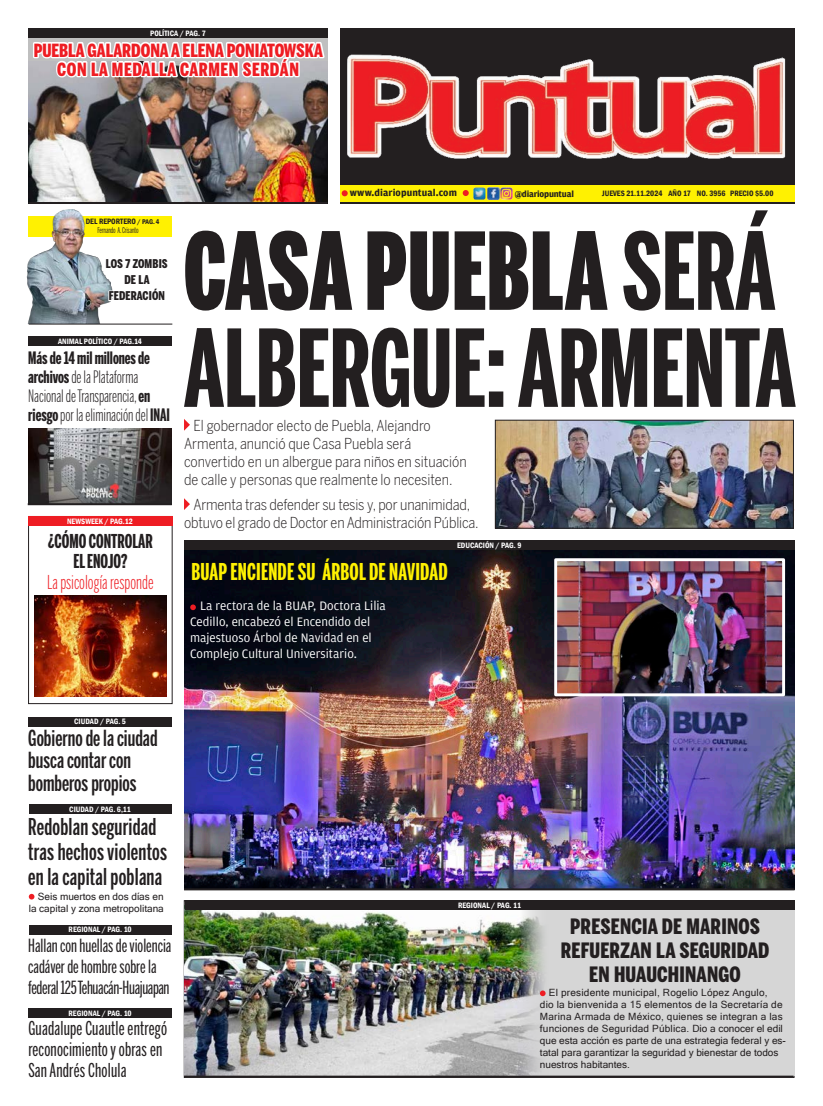
<style>
.page{position:relative;width:823px;height:1106px;background:#fff}
.page>*{position:absolute;margin:0;border:0;box-sizing:border-box;transform-origin:0 0}
.t1{font:700 106px/97px "Benton Sans Extra Comp";color:#231f20}
.t2{font:500 23px/25px "Benton Sans Extra Comp";letter-spacing:.01em;color:#231f20}
.t3{font:700 23px "Benton Sans Extra Comp";letter-spacing:.01em;color:#fff101}
.t4{font:500 22px/22.5px "Benton Sans Extra Comp";color:#231f20}
.t5{font:900 21px/24px "Benton Sans Comp";letter-spacing:.01em;color:#231f20;text-align:center}
.t6{font:19px/21px "Benton Sans Extra Comp";letter-spacing:.01em;color:#231f20}
.t7{font:700 19px "Benton Sans Extra Comp";color:#231f20}
.t8{font:300 19px "Benton Sans Extra Comp";color:#ee1d23}
.t9{font:18px/21px "Benton Sans Extra Comp";color:#231f20}
.t10{font:900 18px "Benton Sans Comp";color:#ee1d23}
.t11{font:900 18px "Benton Sans Comp";letter-spacing:.03em;color:#ee1d23}
.t12{font:300 17px/19px "Benton Sans Extra Comp";letter-spacing:-.005em;color:#231f20}
.t13{font:300 15px/18px "Benton Sans Cond";color:#231f20}
.t14{font:13px/16px "Amplitude";color:#fff}
.t15{font:900 12px/16px "Benton Sans Comp";letter-spacing:.01em;color:#231f20;text-align:center}
.t16{font:10px/12px "Microsoft Sans Serif";letter-spacing:.02em;color:#231f20}
.t17{font:10px/12px "Microsoft Sans Serif";color:#231f20;text-align:right}
.t18{font:700 10px "Amplitude";letter-spacing:.01em;color:#231f20}
.t19{font:500 10px "Amplitude";letter-spacing:-.03em;color:#231f20}
.t20{font:900 10px "Amplitude";letter-spacing:.01em;color:#231f20}
.t21{font:700 9px "Amplitude";letter-spacing:-.02em;color:#231f20}
.t22{font:500 9px "Amplitude";color:#231f20}
.t23{font:600 condensed 8px "Franklin Gothic";color:#fff}
.t24{font:600 condensed 8px "Franklin Gothic";color:#231f20}
.t25{font:8px "Benton Sans Extra Comp";letter-spacing:-.01em;color:#231f20}
.s1{font-size:7px}
.s2{font-weight:700}
.s3{font-weight:900}
</style>
<div class="page">
<img style="left:184px;top:550px;width:610px;height:338px">
<div style="left:443px;top:904px;width:351px;height:171px;background:#d6d6d6"></div>
<img style="left:185px;top:910px;width:361px;height:165px">
<img style="left:28px;top:62px;width:299px;height:140px">
<div style="left:339px;top:28px;width:455px;height:176px;background:#231f20"></div>
<img style="left:347px;top:54px;width:439px;height:105px">
<div style="left:339px;top:185px;width:455px;height:16px;background:#fff101"></div>
<svg style="left:341px;top:190px;width:6px;height:6px"></svg>
<svg style="left:462px;top:187px;width:50px;height:12px"></svg>
<img style="left:26px;top:209px;width:78px;height:114px">
<hr style="left:29px;top:323px;width:143px;height:1px;background:#231f20">
<svg style="left:104px;top:216px;width:66px;height:88px"></svg>
<div style="left:28px;top:28px;width:299px;height:10px;background:#231f20"></div>
<hr style="left:28px;top:202px;width:299px;height:2px;background:#231f20">
<div style="left:29px;top:804px;width:142px;height:10px;background:#231f20"></div>
<div style="left:28px;top:716px;width:144px;height:10px;background:#231f20"></div>
<div style="left:28px;top:1008px;width:144px;height:9px;background:#231f20"></div>
<svg style="left:31px;top:38px;width:295px;height:41px"></svg>
<svg style="left:184px;top:419px;width:6px;height:12px"></svg>
<div style="left:184px;top:540px;width:610px;height:10px;background:#231f20"></div>
<hr style="left:184px;top:888px;width:610px;height:2px;background:#231f20">
<svg style="left:190px;top:604px;width:6px;height:6px"></svg>
<div style="left:28px;top:516px;width:144px;height:188px;border:1px solid #231f20"></div>
<div style="left:28px;top:516px;width:144px;height:10px;background:#ee1d23"></div>
<img style="left:35px;top:596px;width:131px;height:100px">
<img style="left:28px;top:428px;width:144px;height:75px">
<div style="left:28px;top:336px;width:144px;height:10px;background:#231f20"></div>
<hr style="left:28px;top:503px;width:144px;height:2px;background:#231f20">
<div style="left:185px;top:900px;width:608px;height:10px;background:#231f20"></div>
<svg style="left:539px;top:990px;width:6px;height:6px"></svg>
<img style="left:558px;top:562px;width:222px;height:130px">
<div style="left:554px;top:558px;width:230px;height:138px;border:3px solid #fff"></div>
<div style="left:29px;top:924px;width:142px;height:10px;background:#231f20"></div>
<svg style="left:29px;top:893px;width:5px;height:6px"></svg>
<hr style="left:184px;top:1075px;width:609px;height:2px;background:#231f20">
<svg style="left:184px;top:498px;width:6px;height:12px"></svg>
<img style="left:496px;top:421px;width:295px;height:105px">
<div style="left:494px;top:419px;width:299px;height:109px;border:1px solid #231f20"></div>
<p class="t23" style="left:150px;top:28px;width:57px">POLÍTICA / PAG. 7</p>
<p class="t10" style="left:34px;top:40px;width:290px">PUEBLA GALARDONA A ELENA PONIATOWSKA</p>
<p class="t11" style="left:57px;top:59px;width:243px">CON LA MEDALLA CARMEN SERDÁN</p>
<p class="t18" style="left:349px;top:187px;width:109px">www.diariopuntual.com</p>
<p class="t21" style="left:514px;top:189px;width:61px">@diariopuntual</p>
<p class="t24" style="left:602px;top:188px;width:173px">JUEVES 21.11.2024 AÑO 17 NO. 3956 PRECIO $5.00</p>
<p class="t19" style="left:613px;top:188px;width:44px">05.12.2023</p>
<p class="t22" style="left:696px;top:189px;width:18px">3735</p>
<p class="t20" style="left:738px;top:188px;width:35px">PRECIO</p>
<p class="t24" style="left:86px;top:216px;width:75px">DEL REPORTERO <span class="s1">/ PAG. 4</span></p>
<p class="t25" style="left:98px;top:226px;width:42px">Fernando A. Crisanto</p>
<p class="t15" style="left:106px;top:256px;width:63px">LOS 7 ZOMBIS<br>DE LA<br>FEDERACIÓN</p>
<p class="t23" style="left:58px;top:335px;width:85px">ANIMAL POLÍTICO / PAG.14</p>
<p class="t12" style="left:28px;top:348px;width:143px"><span class="s2">Más de 14 mil millones de archivos</span> de la Plataforma<br>Nacional de Transparencia, <span class="s2">en riesgo</span> por la eliminación del <span class="s2">INAI</span></p>
<p class="t23" style="left:67px;top:516px;width:67px">NEWSWEEK / PAG.12</p>
<p class="t7" style="left:48px;top:530px;width:106px">¿CÓMO CONTROLAR</p>
<p class="t7" style="left:73px;top:550px;width:55px">EL ENOJO?</p>
<p class="t8" style="left:47px;top:571px;width:108px">La psicología responde</p>
<p class="t1" style="left:184px;top:223px;width:612px"><span class="s3">CASA PUEBLA</span> SERÁ<br>ALBERGUE: ARMENTA</p>
<p class="t13" style="left:184px;top:416px;width:284px;text-indent:9px">El gobernador electo de Puebla, Alejandro Armenta, anunció que Casa Puebla será convertido en un albergue para niños en situación de calle y personas que realmente lo necesiten.</p>
<p class="t13" style="left:184px;top:495px;width:296px;text-align:center">Armenta tras defender su tesis y, por unanimidad, obtuvo el grado de Doctor en Administración Pública.</p>
<p class="t3" style="left:191px;top:558px;width:257px">BUAP ENCIENDE SU ÁRBOL DE NAVIDAD</p>
<p class="t14" style="left:190px;top:598px;width:197px;text-indent:10px">La rectora de la BUAP, Doctora Lilia Cedillo, encabezó el Encendido del majestuoso Árbol de Navidad en el Complejo Cultural Universitario.</p>
<p class="t23" style="left:457px;top:540px;width:66px">EDUCACIÓN / PAG. 9</p>
<p class="t23" style="left:74px;top:716px;width:53px">CIUDAD / PAG. 5</p>
<p class="t4" style="left:28px;top:727px;width:131px">Gobierno de la ciudad busca contar con bomberos propios</p>
<p class="t23" style="left:69px;top:804px;width:63px">CIUDAD / PAG. 6,11</p>
<p class="t2" style="left:28px;top:814px;width:140px">Redoblan seguridad tras hechos violentos en la capital poblana</p>
<p class="t17" style="left:29px;top:890px;width:136px">Seis muertos en dos días en la capital y zona metropolitana</p>
<p class="t23" style="left:69px;top:924px;width:65px">REGIONAL / PAG. 10</p>
<p class="t9" style="left:28px;top:935px;width:145px">Hallan con huellas de violencia cadáver de hombre sobre la federal 125 Tehuacán-Huajuapan</p>
<p class="t23" style="left:69px;top:1007px;width:65px">REGIONAL / PAG. 10</p>
<p class="t6" style="left:28px;top:1017px;width:140px">Guadalupe Cuautle entregó reconocimiento y obras en<br>San Andrés Cholula</p>
<p class="t23" style="left:458px;top:900px;width:64px">REGIONAL / PAG. 11</p>
<p class="t5" style="left:560px;top:914px;width:210px">PRESENCIA DE MARINOS<br>REFUERZAN LA SEGURIDAD<br>EN HUAUCHINANGO</p>
<p class="t16" style="left:539px;top:986px;width:247px;text-indent:9px">El presidente municipal, Rogelio López Angulo,<br>dio la bienvenida a 15 elementos de la Secretaría de Marina Armada de México, quienes se integran a las funciones de Seguridad Pública. Dio a conocer el edil que esta acción es parte de una estrategia federal y es&shy;tatal para garantizar la seguridad y bienestar de todos nuestros habitantes.</p>
</div>
